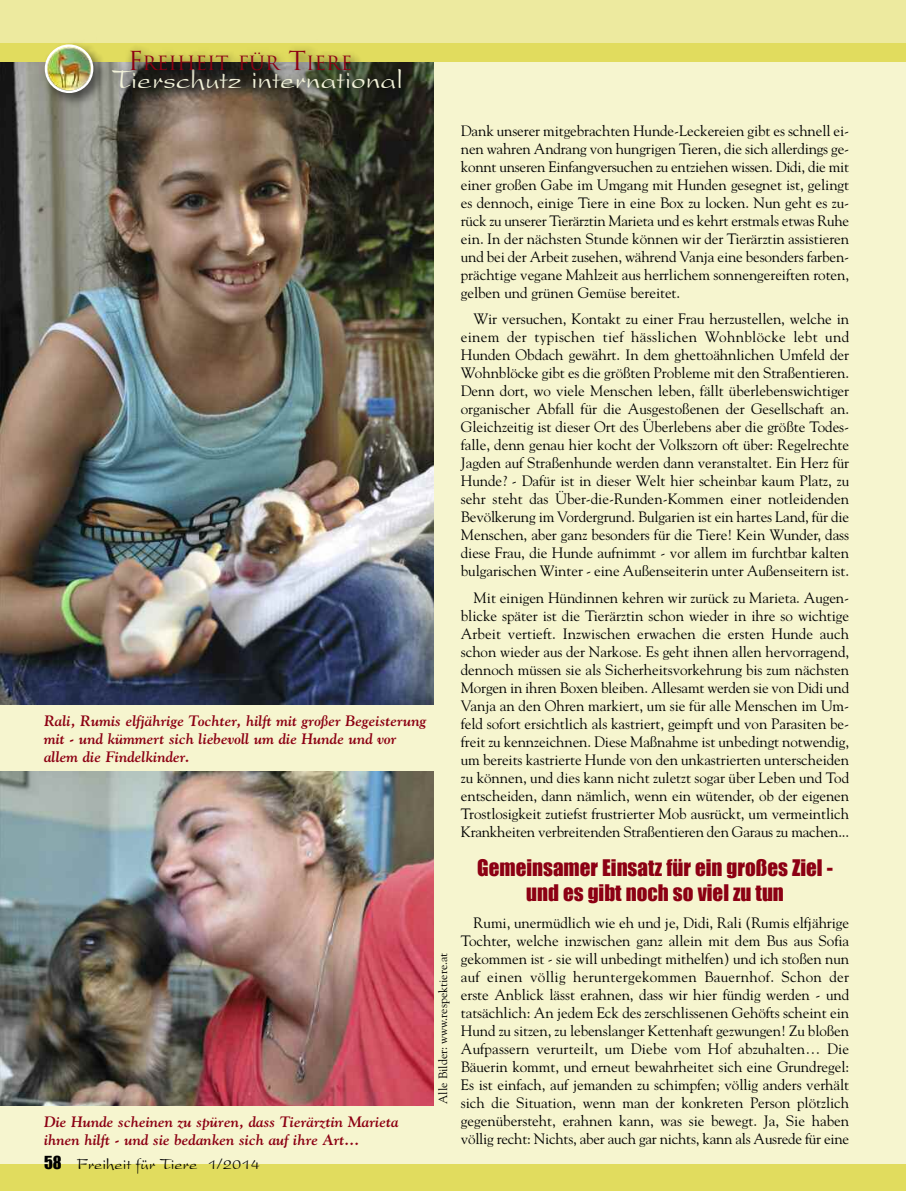
<style>
.page{position:relative;width:906px;height:1191px;background:#fff}
.page>*{position:absolute;margin:0;border:0;box-sizing:border-box;transform-origin:0 0}
.t1{font:29.1px "President Plain";color:#f3f3db}
.t2{font:21px/25.2px "Impact";color:#8c0013;text-align:center}
.t3{font:19.2px "Trajan";color:#8c0013}
.t4{font:16.5px "President Plain";color:#000}
.t5{font:15px/18px "Goudy";letter-spacing:-.015em;color:#000;text-align:justify}
.t6{font:italic 700 15px/18px "Goudy";color:#8c0013}
.t7{font:12px "Goudy";color:#000}
.s1{font-size:25.5px}
.s2{font-family:"Impact"}
</style>
<div class="page">
<div style="left:0;top:25px;width:906px;height:1153px;background:#f6f5cf"></div>
<img style="left:0;top:771px;width:434px;height:335px">
<img style="left:0;top:61px;width:434px;height:643px">
<div style="left:0;top:0;width:906px;height:44px;background:#edea9f"></div>
<div style="left:0;top:43px;width:906px;height:18px;background:#e1dc5e"></div>
<img style="left:102px;top:61px;width:597px;height:69px">
<img style="left:38px;top:61px;width:75px;height:52px">
<svg style="left:45px;top:44px;width:21px;height:49px"></svg>
<img style="left:66px;top:43px;width:357px;height:60px">
<div style="left:0;top:1164px;width:906px;height:27px;background:#e1dc5e"></div>
<p class="t3" style="left:128px;top:52px;width:226px"><span class="s1">F</span>REIHEIT FÜR <span class="s1">T</span>IERE</p>
<h1 class="t1" style="left:112px;top:69px;width:292px">Tierschutz international</h1>
<p class="t6" style="left:44px;top:711px;width:384px">Rali, Rumis elfjährige Tochter, hilft mit großer Begeisterung mit - und kümmert sich liebevoll um die Hunde und vor allem die Findelkinder.</p>
<p class="t6" style="left:44px;top:1112px;width:356px">Die Hunde scheinen zu spüren, dass Tierärztin Marieta ihnen hilft - und sie bedanken sich auf ihre Art...</p>
<p class="t4" style="left:44px;top:1158px;width:217px"><span class="s2">58</span> Freiheit für Tiere 1/2014</p>
<p class="t7" style="left:436px;top:1104px;width:153px;rotate:-90deg">Alle Bilder: www.respektiere.at</p>
<p class="t5" style="left:461px;top:122px;width:390px">Dank unserer mitgebrachten Hunde-Leckereien gibt es schnell ei&shy;nen wahren Andrang von hungrigen Tieren, die sich allerdings ge&shy;konnt unseren Einfangversuchen zu entziehen wissen. Didi, die mit einer großen Gabe im Umgang mit Hunden gesegnet ist, gelingt es dennoch, einige Tiere in eine Box zu locken. Nun geht es zu&shy;rück zu unserer Tierärztin Marieta und es kehrt erstmals etwas Ruhe ein. In der nächsten Stunde können wir der Tierärztin assistieren und bei der Arbeit zusehen, während Vanja eine besonders farben&shy;prächtige vegane Mahlzeit aus herrlichem sonnengereiften roten, gelben und grünen Gemüse bereitet.</p>
<p class="t5" style="left:461px;top:310px;width:390px;text-indent:13px">Wir versuchen, Kontakt zu einer Frau herzustellen, welche in einem der typischen tief hässlichen Wohnblöcke lebt und Hunden Obdach gewährt. In dem ghettoähnlichen Umfeld der Wohnblöcke gibt es die größten Probleme mit den Straßentieren.<br>Denn dort, wo viele Menschen leben, fällt überlebenswichtiger organischer Abfall für die Ausgestoßenen der Gesellschaft an.<br>Gleichzeitig ist dieser Ort des Überlebens aber die größte Todes&shy;falle, denn genau hier kocht der Volkszorn oft über: Regelrechte Jagden auf Straßenhunde werden dann veranstaltet. Ein Herz für Hunde? - Dafür ist in dieser Welt hier scheinbar kaum Platz, zu sehr steht das Über-die-Runden-Kommen einer notleidenden Bevölkerung im Vordergrund. Bulgarien ist ein hartes Land, für die Menschen, aber ganz besonders für die Tiere! Kein Wunder, dass diese Frau, die Hunde aufnimmt - vor allem im furchtbar kalten bulgarischen Winter - eine Außenseiterin unter Außenseitern ist.</p>
<p class="t5" style="left:461px;top:588px;width:390px;text-indent:13px">Mit einigen Hündinnen kehren wir zurück zu Marieta. Augen&shy;blicke später ist die Tierärztin schon wieder in ihre so wichtige Arbeit vertieft. Inzwischen erwachen die ersten Hunde auch schon wieder aus der Narkose. Es geht ihnen allen hervorragend, dennoch müssen sie als Sicherheitsvorkehrung bis zum nächsten Morgen in ihren Boxen bleiben. Allesamt werden sie von Didi und Vanja an den Ohren markiert, um sie für alle Menschen im Um&shy;feld sofort ersichtlich als kastriert, geimpft und von Parasiten be&shy;freit zu kennzeichnen. Diese Maßnahme ist unbedingt notwendig, um bereits kastrierte Hunde von den unkastrierten unterscheiden zu können, und dies kann nicht zuletzt sogar über Leben und Tod entscheiden, dann nämlich, wenn ein wütender, ob der eigenen Trostlosigkeit zutiefst frustrierter Mob ausrückt, um vermeintlich Krankheiten verbreitenden Straßentieren den Garaus zu machen...</p>
<h2 class="t2" style="left:477px;top:855px;width:357px">Gemeinsamer Einsatz für ein großes Ziel - und es gibt noch so viel zu tun</h2>
<p class="t5" style="left:461px;top:913px;width:390px;text-indent:13px">Rumi, unermüdlich wie eh und je, Didi, Rali (Rumis elfjährige Tochter, welche inzwischen ganz allein mit dem Bus aus Sofia gekommen ist - sie will unbedingt mithelfen) und ich stoßen nun auf einen völlig heruntergekommen Bauernhof. Schon der erste Anblick lässt erahnen, dass wir hier fündig werden - und tatsächlich: An jedem Eck des zerschlissenen Gehöfts scheint ein Hund zu sitzen, zu lebenslanger Kettenhaft gezwungen! Zu bloßen Aufpassern verurteilt, um Diebe vom Hof abzuhalten… Die Bäuerin kommt, und erneut bewahrheitet sich eine Grundregel:<br>Es ist einfach, auf jemanden zu schimpfen; völlig anders verhält sich die Situation, wenn man der konkreten Person plötzlich gegenübersteht, erahnen kann, was sie bewegt. Ja, Sie haben völlig recht: Nichts, aber auch gar nichts, kann als Ausrede für eine</p>
</div>
